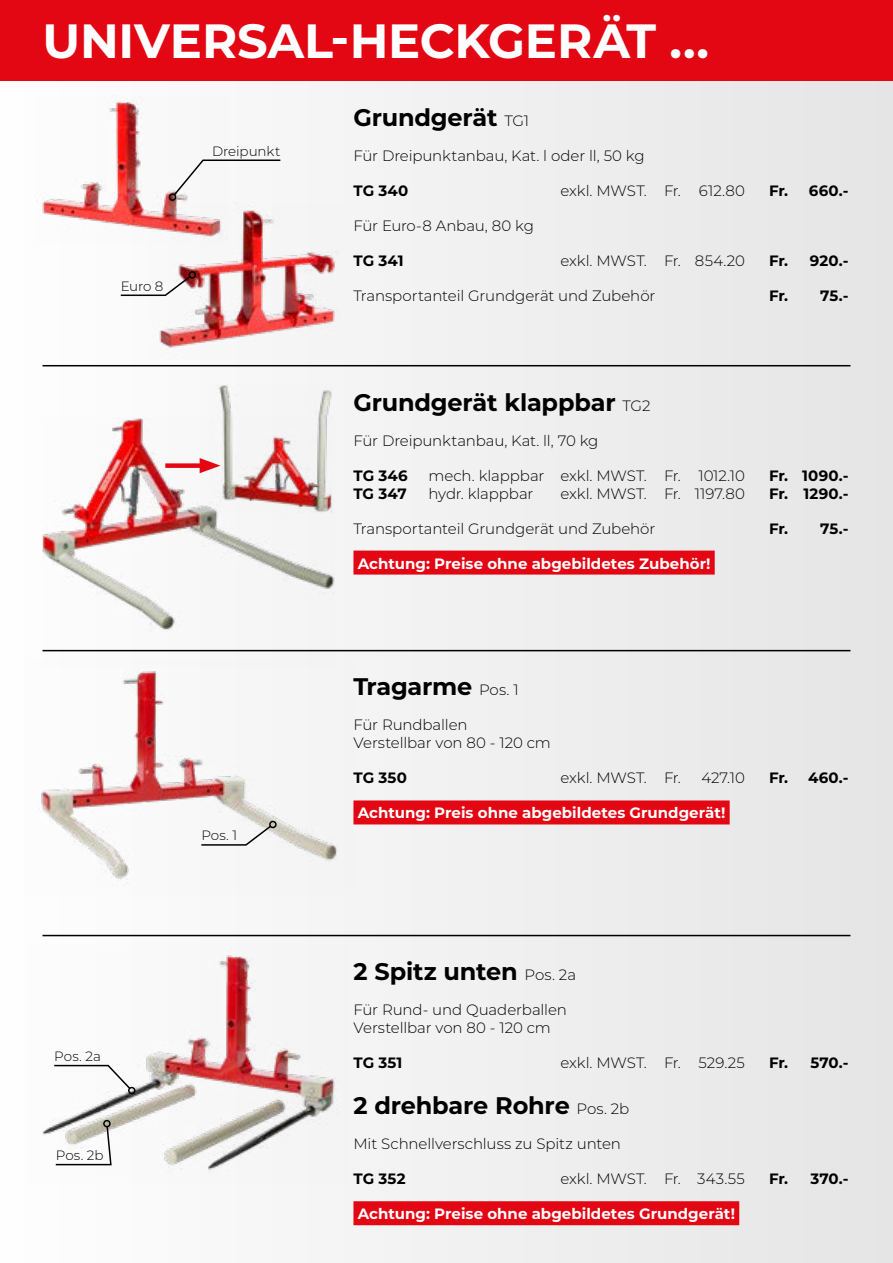
<style>
.page{position:relative;width:893px;height:1263px;background:#fff}
.page>*{position:absolute;margin:0;border:0;box-sizing:border-box;transform-origin:0 0}
.t1{font:700 48px "Montserrat";letter-spacing:-.005em;color:#fff}
.t2{font:700 24px "Montserrat";letter-spacing:-.01em;color:#000}
.t3{font:300 15px/18px "Montserrat";letter-spacing:-.01em;color:#000}
.t4{font:700 15px "Montserrat";color:#fff}
.t5{font:700 15px "Montserrat";letter-spacing:.005em;color:#000}
.t6{font:300 13.5px "Montserrat";letter-spacing:-.005em;color:#000}
.s1{font-weight:300;font-size:15px}
</style>
<div class="page">
<div style="left:0;top:0;width:893px;height:1263px;background:linear-gradient(to right,#fcfcfc,#e5e5e5)"></div>
<div style="left:0;top:0;width:893px;height:81px;background:#e30613"></div>
<hr style="left:43px;top:365px;width:807px;height:1px;background:#000">
<hr style="left:43px;top:650px;width:807px;height:1px;background:#000">
<hr style="left:43px;top:935px;width:807px;height:1px;background:#000">
<div style="left:353px;top:800px;width:377px;height:24px;background:#e30613"></div>
<div style="left:353px;top:1201px;width:386px;height:24px;background:#e30613"></div>
<div style="left:353px;top:551px;width:362px;height:24px;background:#e30613"></div>
<img style="left:43px;top:418px;width:292px;height:241px">
<img style="left:210px;top:385px;width:122px;height:127px">
<img style="left:35px;top:96px;width:194px;height:148px">
<img style="left:149px;top:202px;width:195px;height:156px">
<img style="left:26px;top:659px;width:328px;height:236px">
<img style="left:29px;top:945px;width:319px;height:237px">
<svg style="left:172px;top:159px;width:110px;height:38px"></svg>
<div style="left:169px;top:193px;width:7px;height:8px;border:2px solid #000;border-radius:50%"></div>
<svg style="left:119px;top:275px;width:73px;height:22px"></svg>
<div style="left:189px;top:271px;width:7px;height:8px;border:2px solid #000;border-radius:50%"></div>
<svg style="left:53px;top:1064px;width:79px;height:26px"></svg>
<div style="left:128px;top:1087px;width:8px;height:7px;border:2px solid #000;border-radius:50%"></div>
<svg style="left:54px;top:1125px;width:58px;height:41px"></svg>
<div style="left:103px;top:1120px;width:8px;height:7px;border:2px solid #000;border-radius:50%"></div>
<svg style="left:200px;top:824px;width:73px;height:22px"></svg>
<div style="left:269px;top:821px;width:8px;height:7px;border:2px solid #000;border-radius:50%"></div>
<div style="left:165px;top:463px;width:43px;height:5px;background:#e30613"></div>
<svg style="left:200px;top:458px;width:20px;height:15px"></svg>
<h1 class="t1" style="left:43px;top:6px;width:668px">UNIVERSAL-HECKGERÄT ...</h1>
<p class="t6" style="left:121px;top:277px;width:44px">Euro 8</p>
<p class="t6" style="left:212px;top:142px;width:70px">Dreipunkt</p>
<p class="t6" style="left:54px;top:1047px;width:48px">Pos. 2a</p>
<p class="t6" style="left:56px;top:1146px;width:49px">Pos. 2b</p>
<p class="t6" style="left:201px;top:826px;width:37px">Pos. 1</p>
<h2 class="t2" style="left:353px;top:100px;width:177px">Grundgerät <span class="s1">TG1</span></h2>
<p class="t3" style="left:353px;top:146px;width:293px">Für Dreipunktanbau, Kat. l oder ll, 50 kg</p>
<p class="t5" style="left:353px;top:179px;width:56px">TG 340</p>
<p class="t3" style="left:560px;top:181px;width:186px">exkl. MWST. Fr. 612.80</p>
<p class="t5" style="left:769px;top:179px;width:81px">Fr. 660.-</p>
<p class="t3" style="left:353px;top:216px;width:182px">Für Euro-8 Anbau, 80 kg</p>
<p class="t5" style="left:353px;top:249px;width:52px">TG 341</p>
<p class="t3" style="left:560px;top:251px;width:186px">exkl. MWST. Fr. 854.20</p>
<p class="t5" style="left:769px;top:249px;width:81px">Fr. 920.-</p>
<p class="t3" style="left:353px;top:286px;width:303px">Transportanteil Grundgerät und Zubehör</p>
<p class="t5" style="left:769px;top:285px;width:81px">Fr. 75.-</p>
<h2 class="t2" style="left:353px;top:385px;width:299px">Grundgerät klappbar <span class="s1">TG2</span></h2>
<p class="t3" style="left:353px;top:431px;width:247px">Für Dreipunktanbau, Kat. ll, 70 kg</p>
<p class="t5" style="left:353px;top:464px;width:56px">TG 346</p>
<p class="t3" style="left:428px;top:466px;width:318px">mech. klappbar exkl. MWST. Fr. 1012.10</p>
<p class="t5" style="left:769px;top:464px;width:81px">Fr. 1090.-</p>
<p class="t5" style="left:353px;top:482px;width:55px">TG 347</p>
<p class="t3" style="left:428px;top:484px;width:107px">hydr. klappbar</p>
<p class="t3" style="left:560px;top:484px;width:186px">exkl. MWST. Fr. 1197.80</p>
<p class="t5" style="left:769px;top:482px;width:81px">Fr. 1290.-</p>
<p class="t3" style="left:353px;top:519px;width:303px">Transportanteil Grundgerät und Zubehör</p>
<p class="t5" style="left:769px;top:517px;width:81px">Fr. 75.-</p>
<p class="t4" style="left:358px;top:552px;width:354px">Achtung: Preise ohne abgebildetes Zubehör!</p>
<h2 class="t2" style="left:353px;top:670px;width:167px">Tragarme <span class="s1">Pos. 1</span></h2>
<p class="t3" style="left:353px;top:716px;width:199px">Für Rundballen<br>Verstellbar von 80 - 120 cm</p>
<p class="t5" style="left:353px;top:767px;width:55px">TG 350</p>
<p class="t3" style="left:560px;top:769px;width:122px">exkl. MWST. Fr.</p>
<p class="t3" style="left:702px;top:769px;width:45px">427.10</p>
<p class="t5" style="left:769px;top:767px;width:81px">Fr. 460.-</p>
<p class="t4" style="left:358px;top:802px;width:369px">Achtung: Preis ohne abgebildetes Grundgerät!</p>
<h2 class="t2" style="left:353px;top:954px;width:224px">2 Spitz unten <span class="s1">Pos. 2a</span></h2>
<p class="t3" style="left:353px;top:1000px;width:215px">Für Rund- und Quaderballen<br>Verstellbar von 80 - 120 cm</p>
<p class="t5" style="left:353px;top:1052px;width:51px">TG 351</p>
<p class="t3" style="left:560px;top:1053px;width:186px">exkl. MWST. Fr. 529.25</p>
<p class="t5" style="left:769px;top:1052px;width:81px">Fr. 570.-</p>
<h2 class="t2" style="left:353px;top:1088px;width:277px">2 drehbare Rohre <span class="s1">Pos. 2b</span></h2>
<p class="t3" style="left:353px;top:1134px;width:269px">Mit Schnellverschluss zu Spitz unten</p>
<p class="t5" style="left:353px;top:1168px;width:54px">TG 352</p>
<p class="t3" style="left:560px;top:1169px;width:186px">exkl. MWST. Fr. 343.55</p>
<p class="t5" style="left:769px;top:1168px;width:81px">Fr. 370.-</p>
<p class="t4" style="left:358px;top:1203px;width:379px">Achtung: Preise ohne abgebildetes Grundgerät!</p>
</div>
